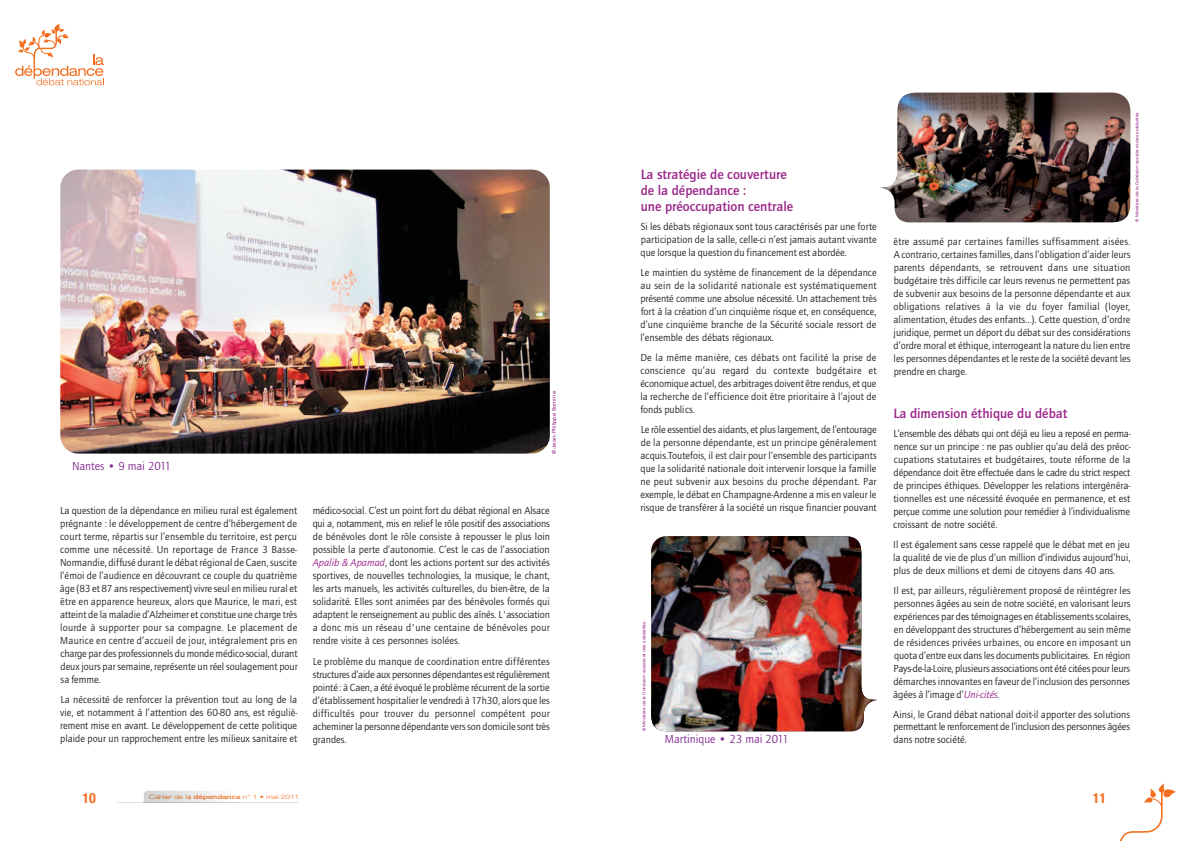
<style>
.page{position:relative;width:1191px;height:842px;background:#fff}
.page>*{position:absolute;margin:0;border:0;box-sizing:border-box;transform-origin:0 0}
.t1{font:700 14px/16px "Quay Itc T";color:#9a2489}
.t2{font:700 condensed 14px "Helvetica Neue";color:#f36e21}
.t3{font:12px "Quay Itc T";color:#802990}
.t4{font:10.5px/13px "Quay Itc T";color:#231f20;text-align:justify}
.t5{font:300 6.1px "Helvetica Neue";color:#f36e21;scale:1.34 1}
.t6{font:expanded 5px "Helvetica Neue";color:#9a2489}
.t7{font:expanded 4px "Helvetica Neue";color:#9a2489}
.s1{font-style:italic;color:#9a2489}
.s2{color:#ca5c18}
.s3{color:#cf5f19}
.s4{color:#d2601a}
.s5{color:#d4621a}
.s6{color:#d5621a}
.s7{color:#d7631b}
.s8{color:#db651c}
.s9{font-weight:500;color:#df661c}
.s10{font-weight:500;color:#e66a1e}
.s11{font-weight:500;color:#e86b1f}
.s12{font-weight:500;color:#ed6d20}
.s13{font-weight:500;color:#f26e21}
</style>
<div class="page">
<svg style="left:1120px;top:784px;width:55px;height:57px"></svg>
<svg style="left:117px;top:791px;width:181px;height:12px"></svg>
<hr style="left:149px;top:795px;width:42px;height:4px;background:#dddee0">
<div style="left:194px;top:794px;width:44px;height:6px;background:#f4f5f5"></div>
<svg style="left:144px;top:802px;width:94px;height:1px"></svg>
<svg style="left:15px;top:24px;width:89px;height:61px"></svg>
<img style="left:60px;top:170px;width:490px;height:284px">
<img style="left:880px;top:93px;width:250px;height:129px">
<img style="left:651px;top:536px;width:226px;height:195px">
<p class="t3" style="left:72px;top:459px;width:101px">Nantes • 9 mai 2011</p>
<p class="t4" style="left:60px;top:504px;width:239px">La question de la dépendance en milieu rural est également prégnante : le développement de centre d’hébergement de court terme, répartis sur l’ensemble du territoire, est perçu comme une nécessité. Un reportage de France 3 Basse-Normandie, diffusé durant le débat régional de Caen, suscite l’émoi de l’audience en découvrant ce couple du quatrième âge (83 et 87 ans respectivement) vivre seul en milieu rural et être en apparence heureux, alors que Maurice, le mari, est atteint de la maladie d’Alzheimer et constitue une charge très lourde à supporter pour sa compagne. Le placement de Maurice en centre d’accueil de jour, intégralement pris en charge par des professionnels du monde médico-social, durant deux jours par semaine, représente un réel soulagement pour sa femme.</p>
<p class="t4" style="left:60px;top:693px;width:238px">La nécessité de renforcer la prévention tout au long de la vie, et notamment à l’attention des 60-80 ans, est réguliè&shy;rement mise en avant. Le développement de cette politique plaide pour un rapprochement entre les milieux sanitaire et</p>
<p class="t6" style="left:552px;top:454px;width:65px;rotate:-90deg">© Jean-Philippe Somme</p>
<p class="t4" style="left:313px;top:504px;width:239px">médico-social. C’est un point fort du débat régional en Alsace qui a, notamment, mis en relief le rôle positif des associations de bénévoles dont le rôle consiste à repousser le plus loin possible la perte d’autonomie. C’est le cas de l’association <span class="s1">Apalib &amp; Apamad</span>, dont les actions portent sur des activités sportives, de nouvelles technologies, la musique, le chant, les arts manuels, les activités culturelles, du bien-être, de la solidarité. Elles sont animées par des bénévoles formés qui adaptent le renseignement au public des aînés. L'association a donc mis un réseau d'une centaine de bénévoles pour rendre visite à ces personnes isolées.</p>
<p class="t4" style="left:313px;top:654px;width:239px">Le problème du manque de coordination entre différentes structures d’aide aux personnes dépendantes est régulièrement pointé : à Caen, a été évoqué le problème récurrent de la sortie d’établissement hospitalier le vendredi à 17h30, alors que les difficultés pour trouver du personnel compétent pour acheminer la personne dépendante vers son domicile sont très grandes.</p>
<h1 class="t1" style="left:640px;top:166px;width:154px">La stratégie de couverture de la dépendance :<br>une préoccupation centrale</h1>
<p class="t4" style="left:640px;top:219px;width:238px">Si les débats régionaux sont tous caractérisés par une forte participation de la salle, celle-ci n’est jamais autant vivante que lorsque la question du financement est abordée.</p>
<p class="t4" style="left:640px;top:266px;width:238px">Le maintien du système de financement de la dépendance au sein de la solidarité nationale est systématiquement présenté comme une absolue nécessité. Un attachement très fort à la création d’un cinquième risque et, en conséquence, d’une cinquième branche de la Sécurité sociale ressort de l’ensemble des débats régionaux.</p>
<p class="t4" style="left:640px;top:351px;width:238px">De la même manière, ces débats ont facilité la prise de conscience qu’au regard du contexte budgétaire et économique actuel, des arbitrages doivent être rendus, et que la recherche de l’efficience doit être prioritaire à l’ajout de fonds publics.</p>
<p class="t4" style="left:640px;top:423px;width:238px">Le rôle essentiel des aidants, et plus largement, de l’entourage de la personne dépendante, est un principe généralement acquis.Toutefois, il est clair pour l’ensemble des participants que la solidarité nationale doit intervenir lorsque la famille ne peut subvenir aux besoins du proche dépendant. Par exemple, le débat en Champagne-Ardenne a mis en valeur le risque de transférer à la société un risque financier pouvant</p>
<p class="t7" style="left:642px;top:731px;width:111px;rotate:-90deg">© Ministère de la Cohésion sociale et des solidarités</p>
<p class="t3" style="left:665px;top:732px;width:125px">Martinique • 23 mai 2011</p>
<p class="t7" style="left:1135px;top:222px;width:111px;rotate:-90deg">© Ministère de la Cohésion sociale et des solidarités</p>
<p class="t4" style="left:893px;top:235px;width:238px">être assumé par certaines familles suffisamment aisées.<br>A contrario, certaines familles, dans l’obligation d’aider leurs parents dépendants, se retrouvent dans une situation budgétaire très difficile car leurs revenus ne permettent pas de subvenir aux besoins de la personne dépendante et aux obligations relatives à la vie du foyer familial (loyer, alimentation, études des enfants...). Cette question, d’ordre juridique, permet un déport du débat sur des considérations d’ordre moral et éthique, interrogeant la nature du lien entre les personnes dépendantes et le reste de la société devant les prendre en charge.</p>
<h1 class="t1" style="left:893px;top:406px;width:175px">La dimension éthique du débat</h1>
<p class="t4" style="left:893px;top:427px;width:239px">L’ensemble des débats qui ont déjà eu lieu a reposé en perma&shy;nence sur un principe : ne pas oublier qu’au delà des préoc&shy;cupations statutaires et budgétaires, toute réforme de la dépendance doit être effectuée dans le cadre du strict respect de principes éthiques. Développer les relations intergénéra&shy;tionnelles est une nécessité évoquée en permanence, et est perçue comme une solution pour remédier à l’individualisme croissant de notre société.</p>
<p class="t4" style="left:893px;top:538px;width:239px">Il est également sans cesse rappelé que le débat met en jeu la qualité de vie de plus d’un million d’individus aujourd’hui, plus de deux millions et demi de citoyens dans 40 ans.</p>
<p class="t4" style="left:893px;top:584px;width:239px">Il est, par ailleurs, régulièrement proposé de réintégrer les personnes âgées au sein de notre société, en valorisant leurs expériences par des témoignages en établissements scolaires, en développant des structures d’hébergement au sein même de résidences privées urbaines, ou encore en imposant un quota d’entre eux dans les documents publicitaires. En région Pays-de-la-Loire, plusieurs associations ont été citées pour leurs démarches innovantes en faveur de l’inclusion des personnes âgées à l’image d’<span class="s1">Uni-cités</span>.</p>
<p class="t4" style="left:893px;top:708px;width:238px;line-height:12.5px">Ainsi, le Grand débat national doit-il apporter des solutions permettant le renforcement de l’inclusion des personnes âgées dans notre société.</p>
<h1 class="t2" style="left:82px;top:792px;width:15px">10</h1>
<p class="t5" style="left:149px;top:793px;width:113px"><span class="s2">Ca</span><span class="s3">hi</span><span class="s4">e</span><span class="s5">r</span> <span class="s6">d</span><span class="s7">e</span> <span class="s8">la</span> <span class="s9">dé</span><span class="s10">pe</span><span class="s11">nd</span><span class="s12">an</span><span class="s13">ce</span> n° 1 • mai 2011</p>
<h1 class="t2" style="left:1092px;top:792px;width:15px">11</h1>
</div>
